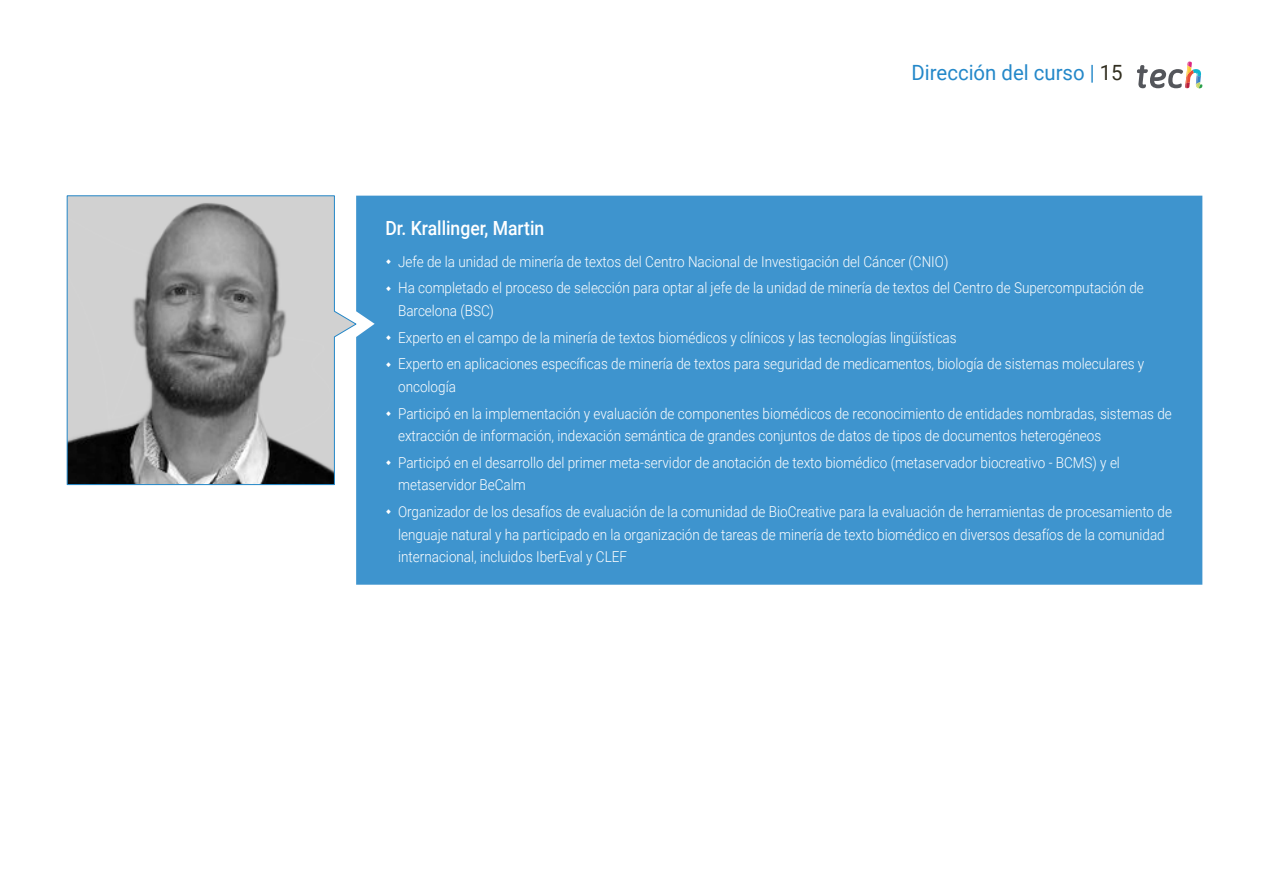
<style>
.page{position:relative;width:1263px;height:893px;background:#fff}
.page>*{position:absolute;margin:0;border:0;box-sizing:border-box;transform-origin:0 0}
.t1{font:21px "Roboto";color:#2488c9}
.t2{font:500 19.5px "Roboto";color:#fff;scale:.9 1}
.t3{font:300 15px/26.7px "Roboto";color:#fff;scale:.9 1}
.s1{color:#312e20}
</style>
<div class="page">
<svg style="left:1137px;top:62px;width:65px;height:27px"></svg>
<div style="left:356px;top:196px;width:846px;height:389px;background:#3e94ce"></div>
<svg style="left:67px;top:195px;width:290px;height:290px;background:#a4a5a6"></svg>
<svg style="left:386px;top:259px;width:5px;height:5px"></svg>
<svg style="left:386px;top:286px;width:5px;height:5px"></svg>
<svg style="left:386px;top:335px;width:5px;height:5px"></svg>
<svg style="left:386px;top:362px;width:5px;height:5px"></svg>
<svg style="left:386px;top:411px;width:5px;height:5px"></svg>
<svg style="left:386px;top:460px;width:5px;height:5px"></svg>
<svg style="left:386px;top:509px;width:5px;height:5px"></svg>
<h1 class="t1" style="left:911px;top:57px;width:213px">Dirección del curso | <span class="s1">15</span></h1>
<h2 class="t2" style="left:385px;top:214px;width:178px">Dr. Krallinger, Martin</h2>
<p class="t3" style="left:398px;top:247px;width:830px">Jefe de la unidad de minería de textos del Centro Nacional de Investigación del Cáncer (CNIO)<br>Ha completado el proceso de selección para optar al jefe de la unidad de minería de textos del Centro de Supercomputación de</p>
<p class="t3" style="left:398px;top:297px;width:831px">Barcelona (BSC)<br>Experto en el campo de la minería de textos biomédicos y clínicos y las tecnologías lingüísticas<br>Experto en aplicaciones específicas de minería de textos para seguridad de medicamentos, biología de sistemas moleculares y</p>
<p class="t3" style="left:398px;top:373px;width:861px">oncología<br>Participó en la implementación y evaluación de componentes biomédicos de reconocimiento de entidades nombradas, sistemas de</p>
<p class="t3" style="left:398px;top:422px;width:804px">extracción de información, indexación semántica de grandes conjuntos de datos de tipos de documentos heterogéneos<br>Participó en el desarrollo del primer meta-servidor de anotación de texto biomédico (metaservador biocreativo - BCMS) y el</p>
<p class="t3" style="left:398px;top:471px;width:861px">metaservidor BeCalm<br>Organizador de los desafíos de evaluación de la comunidad de BioCreative para la evaluación de herramientas de procesamiento de</p>
<p class="t3" style="left:398px;top:522px;width:853px;line-height:22.5px">lenguaje natural y ha participado en la organización de tareas de minería de texto biomédico en diversos desafíos de la comunidad internacional, incluidos IberEval y CLEF</p>
</div>
